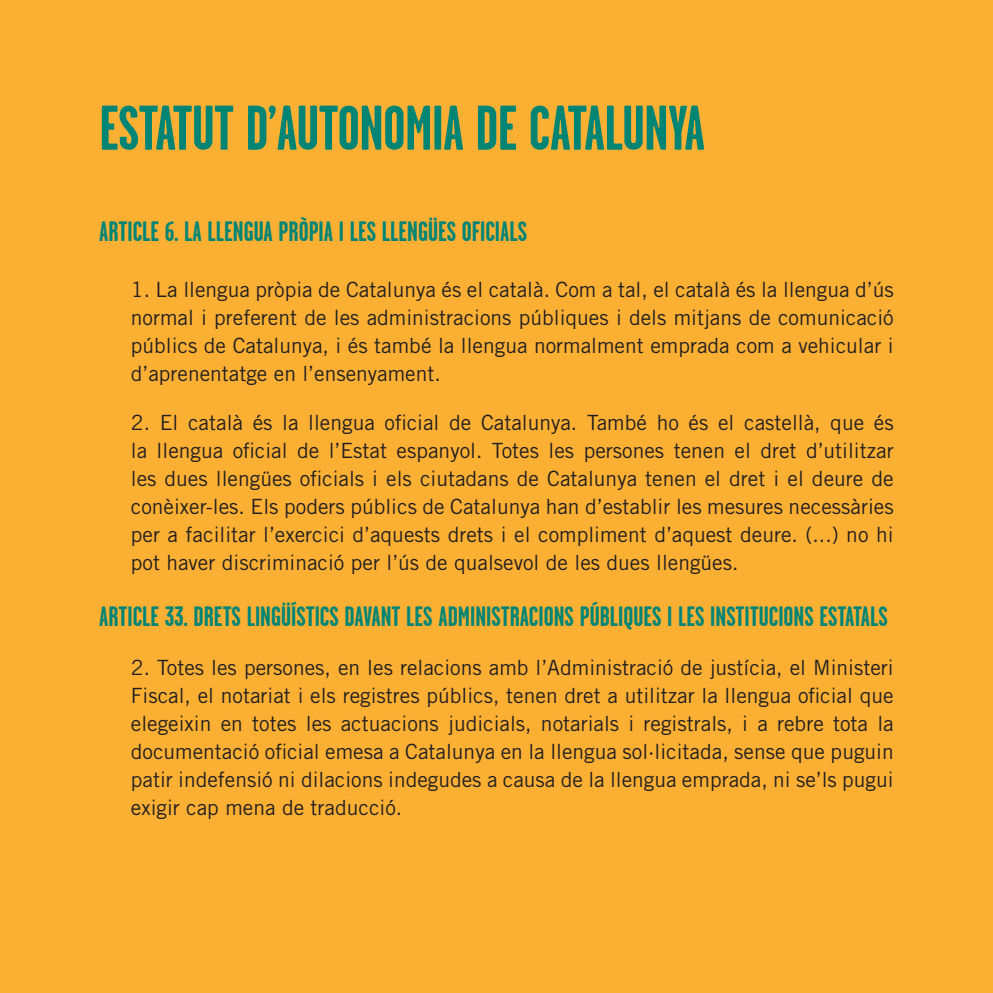
<style>
.page{position:relative;width:993px;height:993px;background:#fff}
.page>*{position:absolute;margin:0;border:0;box-sizing:border-box;transform-origin:0 0}
.titular{font:700 63px "Garage Gothic";letter-spacing:-.01em;color:#008575}
.text_petit{font:700 28px "Garage Gothic";color:#008575}
.text_petit-2{font:21px/28px "Trade Gothic";color:#231f20;text-align:justify}
</style>
<div class="page">
<div style="left:0;top:0;width:992px;height:992px;background:#fbb034"></div>
<p class="titular" style="left:99px;top:94px;width:607px">ESTATUT D’AUTONOMIA DE CATALUNYA</p>
<p class="text_petit" style="left:99px;top:216px;width:429px">ARTICLE 6. LA LLENGUA PRÒPIA I LES LLENGÜES OFICIALS</p>
<p class="text_petit-2" style="left:131px;top:275px;width:764px">1. La llengua pròpia de Catalunya és el català. Com a tal, el català és la llengua d’ús normal i preferent de les administracions públiques i dels mitjans de comunicació públics de Catalunya, i és també la llengua normalment emprada com a vehicular i d’aprenentatge en l’ensenyament.</p>
<p class="text_petit-2" style="left:131px;top:408px;width:764px">2. El català és la llengua oficial de Catalunya. També ho és el castellà, que és la llengua oficial de l’Estat espanyol. Totes les persones tenen el dret d’utilitzar les dues llengües oficials i els ciutadans de Catalunya tenen el dret i el deure de conèixer-les. Els poders públics de Catalunya han d’establir les mesures necessàries per a facilitar l’exercici d’aquests drets i el compliment d’aquest deure. (...) no hi pot haver discriminació per l’ús de qualsevol de les dues llengües.</p>
<p class="text_petit" style="left:99px;top:601px;width:790px">ARTICLE 33. DRETS LINGÜÍSTICS DAVANT LES ADMINISTRACIONS PÚBLIQUES I LES INSTITUCIONS ESTATALS</p>
<p class="text_petit-2" style="left:131px;top:653px;width:764px">2. Totes les persones, en les relacions amb l’Administració de justícia, el Ministeri Fiscal, el notariat i els registres públics, tenen dret a utilitzar la llengua oficial que elegeixin en totes les actuacions judicials, notarials i registrals, i a rebre tota la documentació oficial emesa a Catalunya en la llengua sol·licitada, sense que puguin patir indefensió ni dilacions indegudes a causa de la llengua emprada, ni se’ls pugui exigir cap mena de traducció.</p>
</div>
